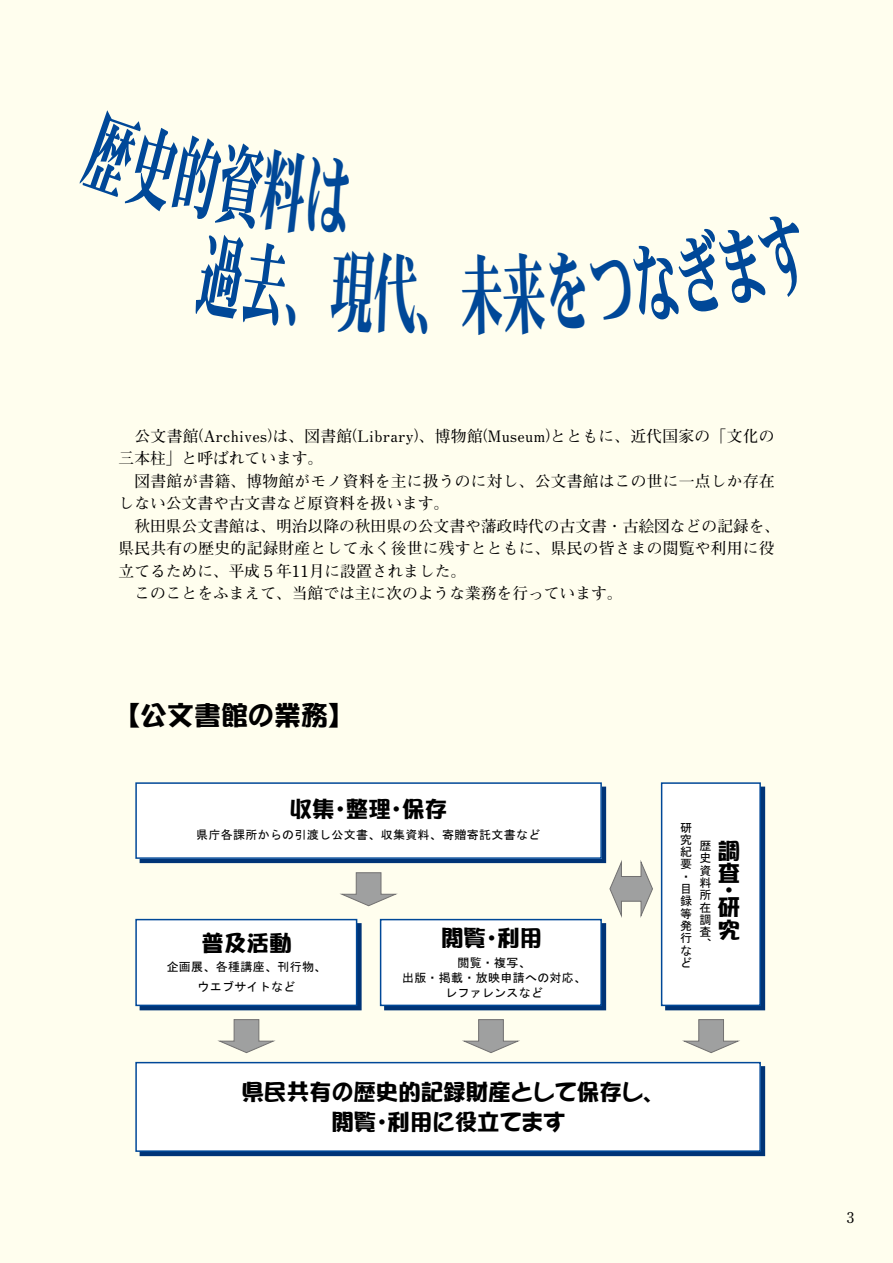
<style>
.page{position:relative;width:893px;height:1263px;background:#fffeee}
.page>*{position:absolute;margin:0;border:0;box-sizing:border-box;transform-origin:0 0}
.t1{font:27px "DFPOP1 Std W12";color:#000}
.t2{font:22.5px/22.5px "DFPOP1 Std W12";color:#000}
.t3{font:700 15.75px/22.5px "Futo Min A101 Pro";color:#000}
.t4{font:700 15px "Futo Min A101 Pr 5";color:#000}
.t5{font:12px/12.3px "MS Gothic";letter-spacing:.025em;color:#000;text-align:center}
</style>
<div class="page">
<div style="left:140px;top:787px;width:466px;height:76px;border:2px solid #003477"></div>
<div style="left:136px;top:783px;width:465px;height:75px;background:#fff"></div>
<div style="left:135px;top:782px;width:467px;height:77px;border:2px solid #004898"></div>
<div style="left:140px;top:1066px;width:625px;height:90px;border:2px solid #003477"></div>
<div style="left:136px;top:1062px;width:624px;height:89px;background:#fff"></div>
<div style="left:135px;top:1062px;width:626px;height:90px;border:2px solid #004898"></div>
<div style="left:140px;top:923px;width:222px;height:87px;border:2px solid #003477"></div>
<div style="left:136px;top:920px;width:221px;height:85px;background:#fff"></div>
<div style="left:135px;top:919px;width:222px;height:87px;border:2px solid #004898"></div>
<div style="left:384px;top:923px;width:222px;height:87px;border:2px solid #003477"></div>
<div style="left:381px;top:920px;width:220px;height:85px;background:#fff"></div>
<div style="left:380px;top:919px;width:222px;height:87px;border:2px solid #004898"></div>
<div style="left:665px;top:787px;width:100px;height:223px;border:2px solid #003477"></div>
<div style="left:662px;top:783px;width:98px;height:222px;background:#fff"></div>
<div style="left:661px;top:782px;width:100px;height:224px;border:2px solid #004898"></div>
<svg style="left:340px;top:872px;width:58px;height:34px"></svg>
<svg style="left:609px;top:860px;width:44px;height:58px"></svg>
<svg style="left:217px;top:1019px;width:59px;height:34px"></svg>
<svg style="left:462px;top:1019px;width:58px;height:34px"></svg>
<svg style="left:682px;top:1019px;width:58px;height:34px"></svg>
<p class="t3" style="left:119px;top:423px;width:663px">　公文書館(Archives)は、図書館(Library)、博物館(Museum)とともに、近代国家の「文化の三本柱」と呼ばれています。<br>　図書館が書籍、博物館がモノ資料を主に扱うのに対し、公文書館はこの世に一点しか存在しない公文書や古文書など原資料を扱います。<br>　秋田県公文書館は、明治以降の秋田県の公文書や藩政時代の古文書・古絵図などの記録を、県民共有の歴史的記録財産として永く後世に残すとともに、県民の皆さまの閲覧や利用に役立てるために、平成５年11月に設置されました。<br>　このことをふまえて、当館では主に次のような業務を行っています。</p>
<h1 class="t1" style="left:113px;top:701px;width:244px">【公文書館の業務】</h1>
<h2 class="t2" style="left:290px;top:798px;width:159px">収集・整理・保存</h2>
<p class="t5" style="left:196px;top:828px;width:346px">県庁各課所からの引渡し公文書、収集資料、寄贈寄託文書など</p>
<h2 class="t2" style="left:202px;top:931px;width:91px">普及活動</h2>
<p class="t5" style="left:167px;top:957px;width:161px;line-height:19.5px">企画展、各種講座、刊行物、ウエブサイトなど</p>
<h2 class="t2" style="left:441px;top:927px;width:103px">閲覧・利用</h2>
<p class="t5" style="left:402px;top:955px;width:186px;line-height:15px">閲覧・複写、<br>出版・掲載・放映申請への対応、レファレンスなど</p>
<p class="t5" style="left:680px;top:821px;width:13px;text-align:left">研究紀要・目録等発行など</p>
<p class="t5" style="left:699px;top:839px;width:13px;text-align:justify">歴史資料所在調査、</p>
<h2 class="t2" style="left:718px;top:839px;width:23px">調査</h2>
<h2 class="t2" style="left:718px;top:881px;width:23px;line-height:17px">・研</h2>
<h2 class="t2" style="left:718px;top:918px;width:23px">究</h2>
<h2 class="t2" style="left:242px;top:1076px;width:426px;line-height:30px;text-align:center">県民共有の歴史的記録財産として保存し、閲覧・利用に役立てます</h2>
<p class="t4" style="left:847px;top:1206px;width:10px">3</p>
</div>
